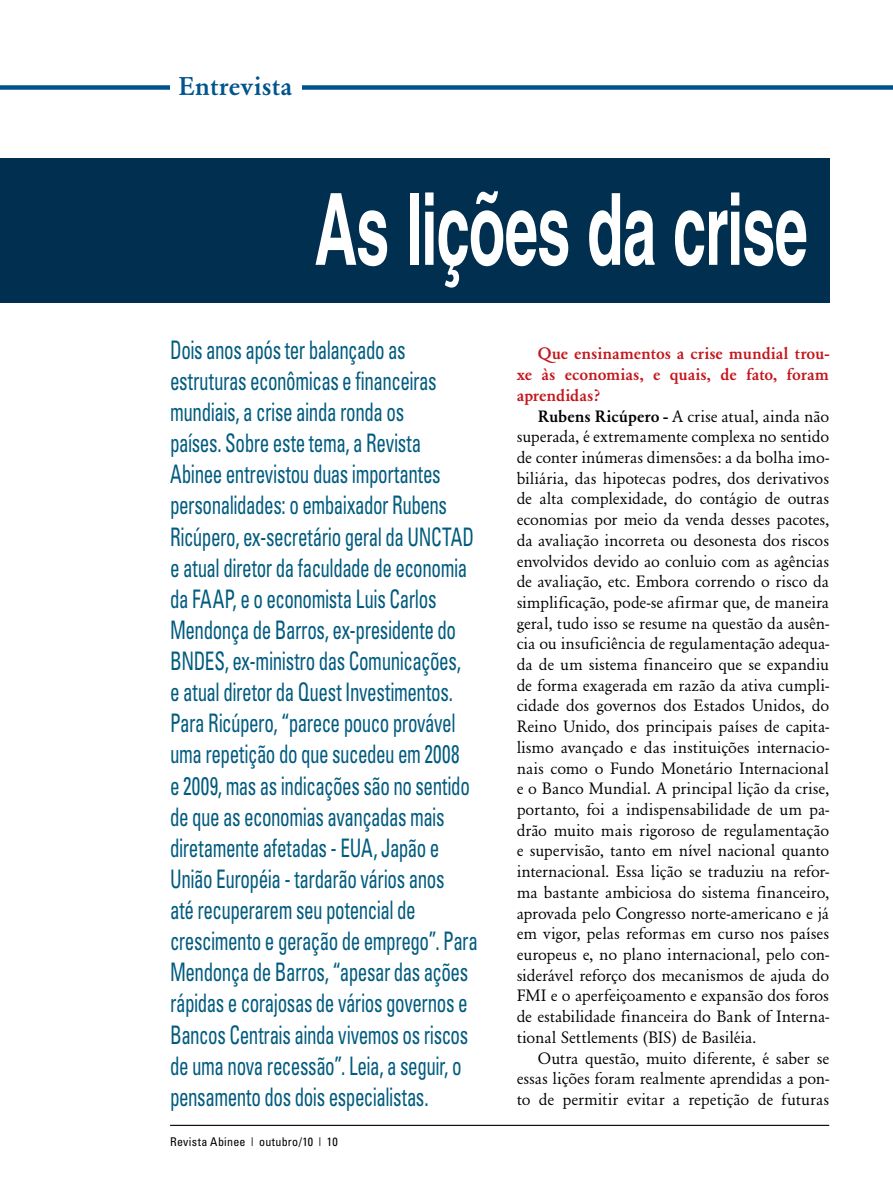
<style>
.page{position:relative;width:893px;height:1191px;background:#fff}
.page>*{position:absolute;margin:0;border:0;box-sizing:border-box;transform-origin:0 0}
.t1{font:700 99.75px "Helvetica";letter-spacing:-.02em;color:#fff;scale:.6 1}
.t2{font:500 27px "Garamond";color:#00548e}
.t3{font:condensed 25.5px/31px "Univers";letter-spacing:-.025em;color:#005b7f;scale:.75 1}
.t4{font:17.25px/20.7px "Garamond";color:#000;text-align:justify}
.t5{font:500 17.25px/20.7px "Garamond";letter-spacing:-.01em;color:#c4161c;text-align:justify}
.t6{font:condensed 12px "Univers";letter-spacing:.02em;color:#000}
.s1{font-weight:500}
</style>
<div class="page">
<div style="left:0;top:85px;width:893px;height:5px;background:#00548e"></div>
<hr style="left:170px;top:1124px;width:659px;height:2px;background:#000">
<div style="left:170px;top:74px;width:131px;height:21px;background:#fff"></div>
<div style="left:0;top:158px;width:829px;height:144px;background:#002f4f"></div>
<h2 class="t2" style="left:179px;top:70px;width:116px">Entrevista</h2>
<h1 class="t1" style="left:314px;top:169px;width:824px">As lições da crise</h1>
<p class="t3" style="left:170px;top:333px;width:412px">Dois anos após ter balançado as estruturas econômicas e financeiras mundiais, a crise ainda ronda os<br>países. Sobre este tema, a Revista Abinee entrevistou duas importantes personalidades: o embaixador Rubens Ricúpero, ex-secretário geral da UNCTAD e atual diretor da faculdade de economia da FAAP, e o economista Luis Carlos Mendonça de Barros, ex-presidente do BNDES, ex-ministro das Comunicações,<br>e atual diretor da Quest Investimentos.<br>Para Ricúpero, “parece pouco provável uma repetição do que sucedeu em 2008<br>e 2009, mas as indicações são no sentido de que as economias avançadas mais diretamente afetadas - EUA, Japão e União Européia - tardarão vários anos<br>até recuperarem seu potencial de crescimento e geração de emprego”. Para Mendonça de Barros, “apesar das ações rápidas e corajosas de vários governos e Bancos Centrais ainda vivemos os riscos de uma nova recessão”. Leia, a seguir, o pensamento dos dois especialistas.</p>
<p class="t5" style="left:517px;top:343px;width:314px;text-indent:21px">Que ensinamentos a crise mundial trou&shy;xe às economias, e quais, de fato, foram aprendidas?</p>
<p class="t4" style="left:517px;top:406px;width:314px;text-indent:21px"><span class="s1">Rubens Ricúpero -</span> A crise atual, ainda não superada, é extremamente complexa no sentido de conter inúmeras dimensões: a da bolha imo&shy;biliária, das hipotecas podres, dos derivativos de alta complexidade, do contágio de outras economias por meio da venda desses pacotes, da avaliação incorreta ou desonesta dos riscos envolvidos devido ao conluio com as agências de avaliação, etc. Embora correndo o risco da simplificação, pode-se afirmar que, de maneira geral, tudo isso se resume na questão da ausên&shy;cia ou insuficiência de regulamentação adequa&shy;da de um sistema financeiro que se expandiu de forma exagerada em razão da ativa cumpli&shy;cidade dos governos dos Estados Unidos, do Reino Unido, dos principais países de capita&shy;lismo avançado e das instituições internacio&shy;nais como o Fundo Monetário Internacional e o Banco Mundial. A principal lição da crise, portanto, foi a indispensabilidade de um pa&shy;drão muito mais rigoroso de regulamentação e supervisão, tanto em nível nacional quanto internacional. Essa lição se traduziu na refor&shy;ma bastante ambiciosa do sistema financeiro, aprovada pelo Congresso norte-americano e já em vigor, pelas reformas em curso nos países europeus e, no plano internacional, pelo con&shy;siderável reforço dos mecanismos de ajuda do FMI e o aperfeiçoamento e expansão dos foros de estabilidade financeira do Bank of Interna&shy;tional Settlements (BIS) de Basiléia.</p>
<p class="t4" style="left:517px;top:1047px;width:314px;text-indent:21px">Outra questão, muito diferente, é saber se essas lições foram realmente aprendidas a pon&shy;to de permitir evitar a repetição de futuras</p>
<p class="t6" style="left:170px;top:1134px;width:169px">Revista Abinee | outubro/10 | 10</p>
</div>
